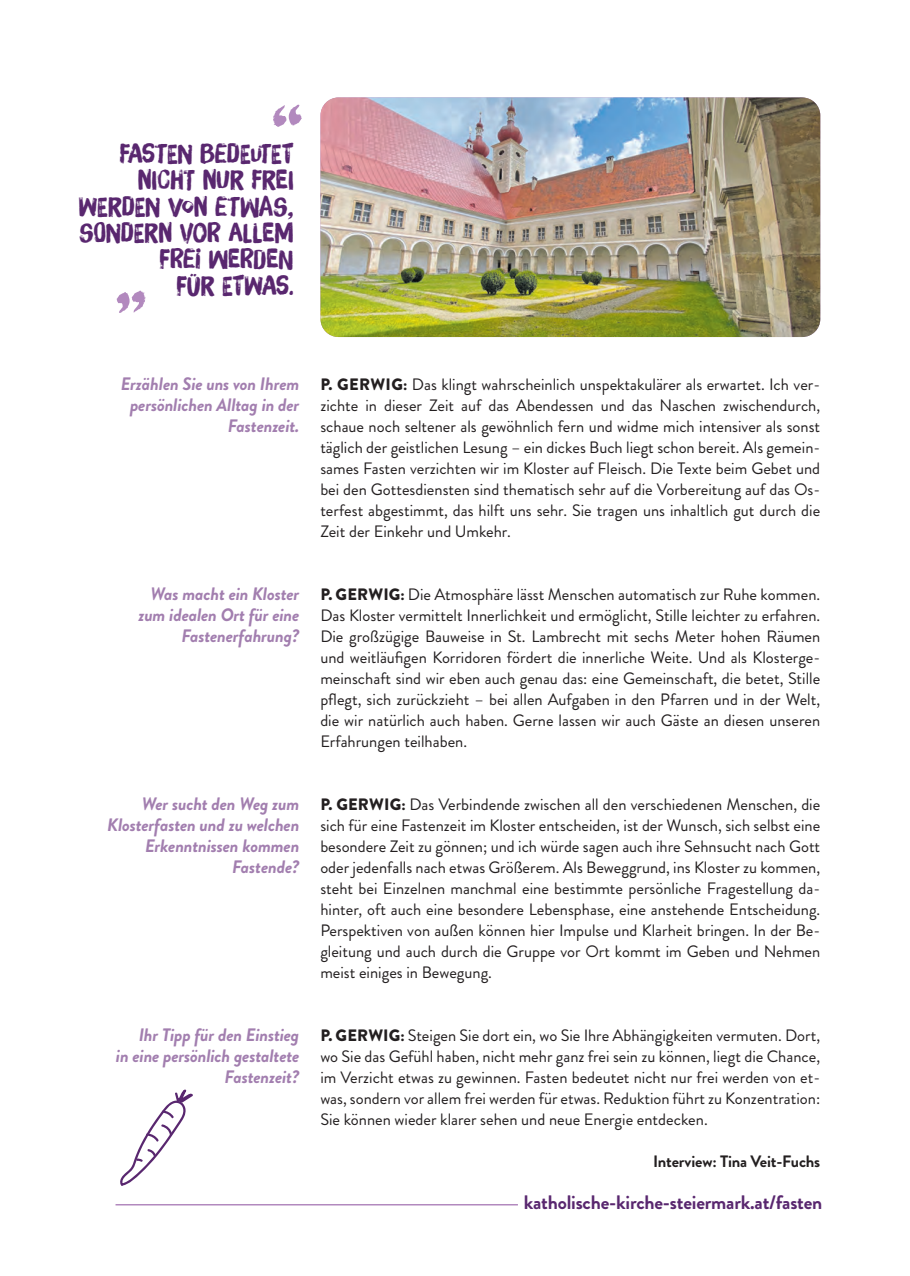
<style>
.page{position:relative;width:910px;height:1276px;background:#fff}
.page>*{position:absolute;margin:0;border:0;box-sizing:border-box;transform-origin:0 0}
.t1{font:73.5px "Brush Up";color:#b289be}
.t2{font:26.4px/26.4px "Brush Up";letter-spacing:.01em;color:#59276f;text-align:right}
.t3{font:700 19.5px "Brandon Grotesque";letter-spacing:-.01em;color:#59276f}
.t4{font:italic 700 18px/21px "Brandon Grotesque";letter-spacing:-.01em;color:#a27eaf;text-align:right}
.t5{font:16.5px/21px "Brandon Grotesque";color:#231f20;text-align:justify}
.t6{font:700 16.5px "Brandon Grotesque";letter-spacing:-.01em;color:#231f20}
.s1{font-weight:900}
</style>
<div class="page">
<hr style="left:116px;top:1204px;width:402px;height:1px;background:#b289be">
<img style="left:320px;top:97px;width:500px;height:240px">
<svg style="left:120px;top:1089px;width:73px;height:97px"></svg>
<h1 class="t1" style="left:303px;top:177px;width:32px;rotate:-180deg">„</h1>
<h2 class="t2" style="left:79px;top:140px;width:216px">FASTEN BEDEUTET<br>NICHT NUR FREI<br>WERDEN VON ETWAS,<br>SONDERN VOR ALLEM<br>FREI WERDEN<br>FÜR ETWAS.</h2>
<h1 class="t1" style="left:116px;top:240px;width:32px">„</h1>
<p class="t4" style="left:121px;top:373px;width:180px">Erzählen Sie uns von Ihrem persönlichen Alltag in der<br>Fastenzeit.</p>
<p class="t5" style="left:320px;top:374px;width:501px"><span class="s1">P. GERWIG:</span> Das klingt wahrscheinlich unspektakulärer als erwartet. Ich ver&shy;zichte in dieser Zeit auf das Abendessen und das Naschen zwischendurch, schaue noch seltener als gewöhnlich fern und widme mich intensiver als sonst täglich der geistlichen Lesung – ein dickes Buch liegt schon bereit. Als gemein&shy;sames Fasten verzichten wir im Kloster auf Fleisch. Die Texte beim Gebet und bei den Gottesdiensten sind thematisch sehr auf die Vorbereitung auf das Os&shy;terfest abgestimmt, das hilft uns sehr. Sie tragen uns inhaltlich gut durch die Zeit der Einkehr und Umkehr.</p>
<p class="t4" style="left:138px;top:583px;width:163px">Was macht ein Kloster zum idealen Ort für eine<br>Fastenerfahrung?</p>
<p class="t5" style="left:320px;top:584px;width:501px"><span class="s1">P. GERWIG:</span> Die Atmosphäre lässt Menschen automatisch zur Ruhe kommen.<br>Das Kloster vermittelt Innerlichkeit und ermöglicht, Stille leichter zu erfahren.<br>Die großzügige Bauweise in St. Lambrecht mit sechs Meter hohen Räumen und weitläufigen Korridoren fördert die innerliche Weite. Und als Klosterge&shy;meinschaft sind wir eben auch genau das: eine Gemeinschaft, die betet, Stille pflegt, sich zurückzieht – bei allen Aufgaben in den Pfarren und in der Welt, die wir natürlich auch haben. Gerne lassen wir auch Gäste an diesen unseren Erfahrungen teilhaben.</p>
<p class="t4" style="left:107px;top:793px;width:194px">Wer sucht den Weg zum<br>Klosterfasten und zu welchen<br>Erkenntnissen kommen<br>Fastende?</p>
<p class="t5" style="left:320px;top:794px;width:501px"><span class="s1">P. GERWIG:</span> Das Verbindende zwischen all den verschiedenen Menschen, die sich für eine Fastenzeit im Kloster entscheiden, ist der Wunsch, sich selbst eine besondere Zeit zu gönnen; und ich würde sagen auch ihre Sehnsucht nach Gott oder jedenfalls nach etwas Größerem. Als Beweggrund, ins Kloster zu kommen, steht bei Einzelnen manchmal eine bestimmte persönliche Fragestellung da&shy;hinter, oft auch eine besondere Lebensphase, eine anstehende Entscheidung.<br>Perspektiven von außen können hier Impulse und Klarheit bringen. In der Be&shy;gleitung und auch durch die Gruppe vor Ort kommt im Geben und Nehmen meist einiges in Bewegung.</p>
<p class="t4" style="left:116px;top:1025px;width:185px">Ihr Tipp für den Einstieg<br>in eine persönlich gestaltete<br>Fastenzeit?</p>
<p class="t5" style="left:320px;top:1025px;width:501px"><span class="s1">P. GERWIG:</span> Steigen Sie dort ein, wo Sie Ihre Abhängigkeiten vermuten. Dort, wo Sie das Gefühl haben, nicht mehr ganz frei sein zu können, liegt die Chance, im Verzicht etwas zu gewinnen. Fasten bedeutet nicht nur frei werden von et&shy;was, sondern vor allem frei werden für etwas. Reduktion führt zu Konzentration:<br>Sie können wieder klarer sehen und neue Energie entdecken.</p>
<p class="t6" style="left:653px;top:1150px;width:169px">Interview: Tina Veit-Fuchs</p>
<p class="t3" style="left:524px;top:1189px;width:300px">katholische-kirche-steiermark.at/fasten</p>
</div>
